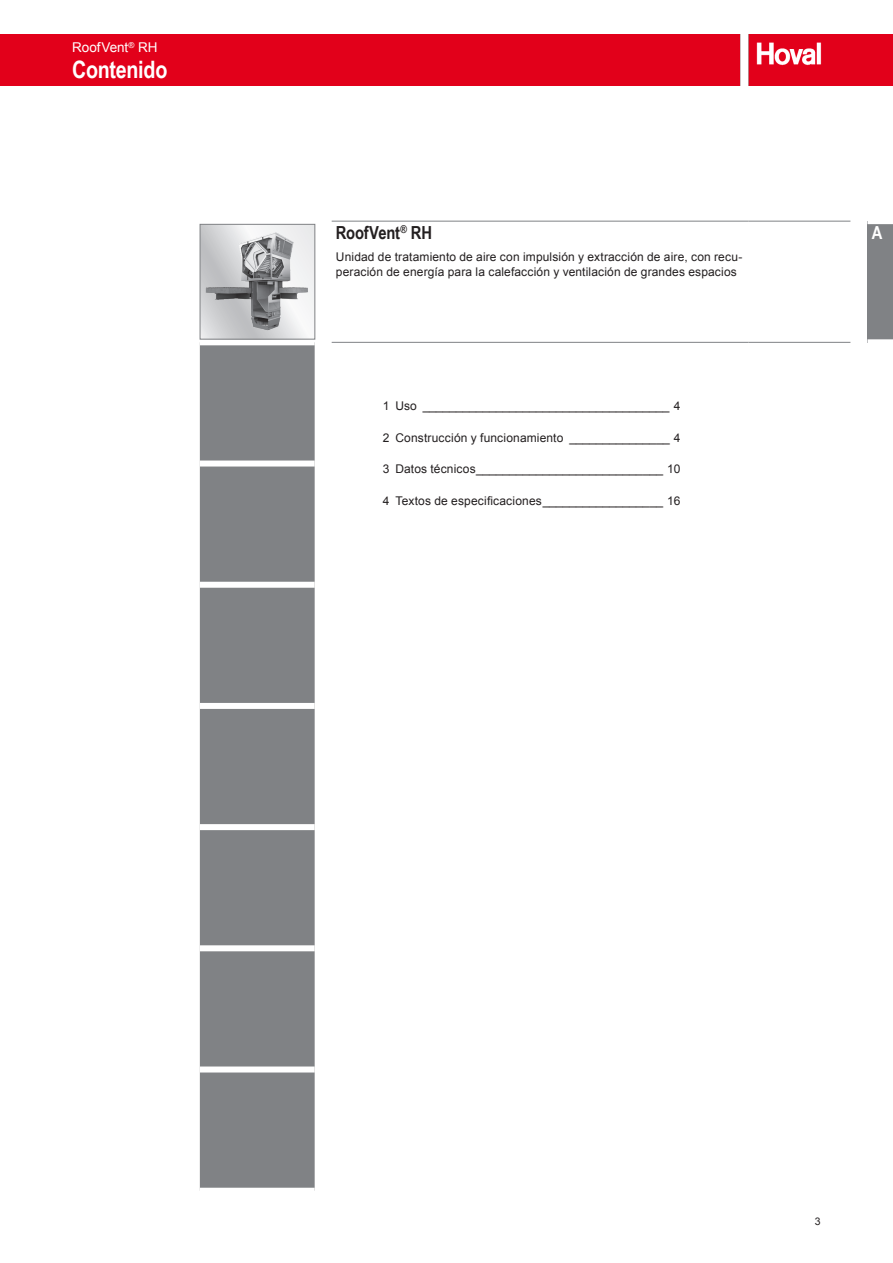
<style>
.page{position:relative;width:893px;height:1263px;background:#fff}
.page>*{position:absolute;margin:0;border:0;box-sizing:border-box;transform-origin:0 0}
.Seitentitel{font:700 24px "Arial Narrow";letter-spacing:-.01em;color:#fff}
.Content_1{font:700 18px "Arial Narrow";letter-spacing:-.01em;color:#231f20}
.t1{font:700 18px "Arial Narrow";color:#fff}
.Seitentitel_klein{font:13.5px "Arial";letter-spacing:-.005em;color:#fff}
.Content_2{font:12px/14.4px "Arial";letter-spacing:.01em;color:#231f20}
.t2{font:10.5px "Arial";color:#231f20}
</style>
<div class="page">
<div style="left:867px;top:221px;width:26px;height:121px;background:#808285"></div>
<div style="left:867px;top:218px;width:26px;height:6px;background:#fff"></div>
<div style="left:867px;top:339px;width:26px;height:6px;background:#fff"></div>
<div style="left:200px;top:345px;width:115px;height:843px;background:#808285"></div>
<hr style="left:332px;top:221px;width:416px;height:1px;background:#808285">
<hr style="left:332px;top:342px;width:416px;height:1px;background:#808285">
<div style="left:200px;top:460px;width:115px;height:6px;background:#fff"></div>
<div style="left:200px;top:582px;width:115px;height:6px;background:#fff"></div>
<div style="left:200px;top:703px;width:115px;height:6px;background:#fff"></div>
<div style="left:200px;top:824px;width:115px;height:6px;background:#fff"></div>
<div style="left:200px;top:945px;width:115px;height:6px;background:#fff"></div>
<div style="left:200px;top:1066px;width:115px;height:6px;background:#fff"></div>
<hr style="left:748px;top:221px;width:102px;height:1px;background:#808285">
<hr style="left:748px;top:342px;width:102px;height:1px;background:#808285">
<img style="left:202px;top:226px;width:111px;height:111px">
<div style="left:200px;top:224px;width:115px;height:115px;border:1px solid #808285"></div>
<div style="left:0;top:34px;width:893px;height:51px;background:#e2001a"></div>
<p class="Seitentitel_klein" style="left:72px;top:39px;width:87px">RoofVent<sup>®</sup> RH</p>
<p class="Seitentitel" style="left:72px;top:51px;width:97px">Contenido</p>
<p class="Content_1" style="left:336px;top:219px;width:98px">RoofVent<sup>®</sup> RH</p>
<h2 class="t1" style="left:872px;top:219px;width:12px">A</h2>
<p class="Content_2" style="left:336px;top:250px;width:408px">Unidad de tratamiento de aire con impulsión y extracción de aire, con recu&shy;peración de energía para la calefacción y ventilación de grandes espacios</p>
<p class="Content_2" style="left:383px;top:399px;width:299px">1 Uso _____________________________________ 4</p>
<p class="Content_2" style="left:383px;top:430px;width:299px">2 Construcción y funcionamiento _______________ 4</p>
<p class="Content_2" style="left:383px;top:462px;width:299px">3 Datos técnicos____________________________ 10</p>
<p class="Content_2" style="left:383px;top:493px;width:299px">4 Textos de especificaciones__________________ 16</p>
<p class="t2" style="left:815px;top:1214px;width:7px">3</p>
</div>
